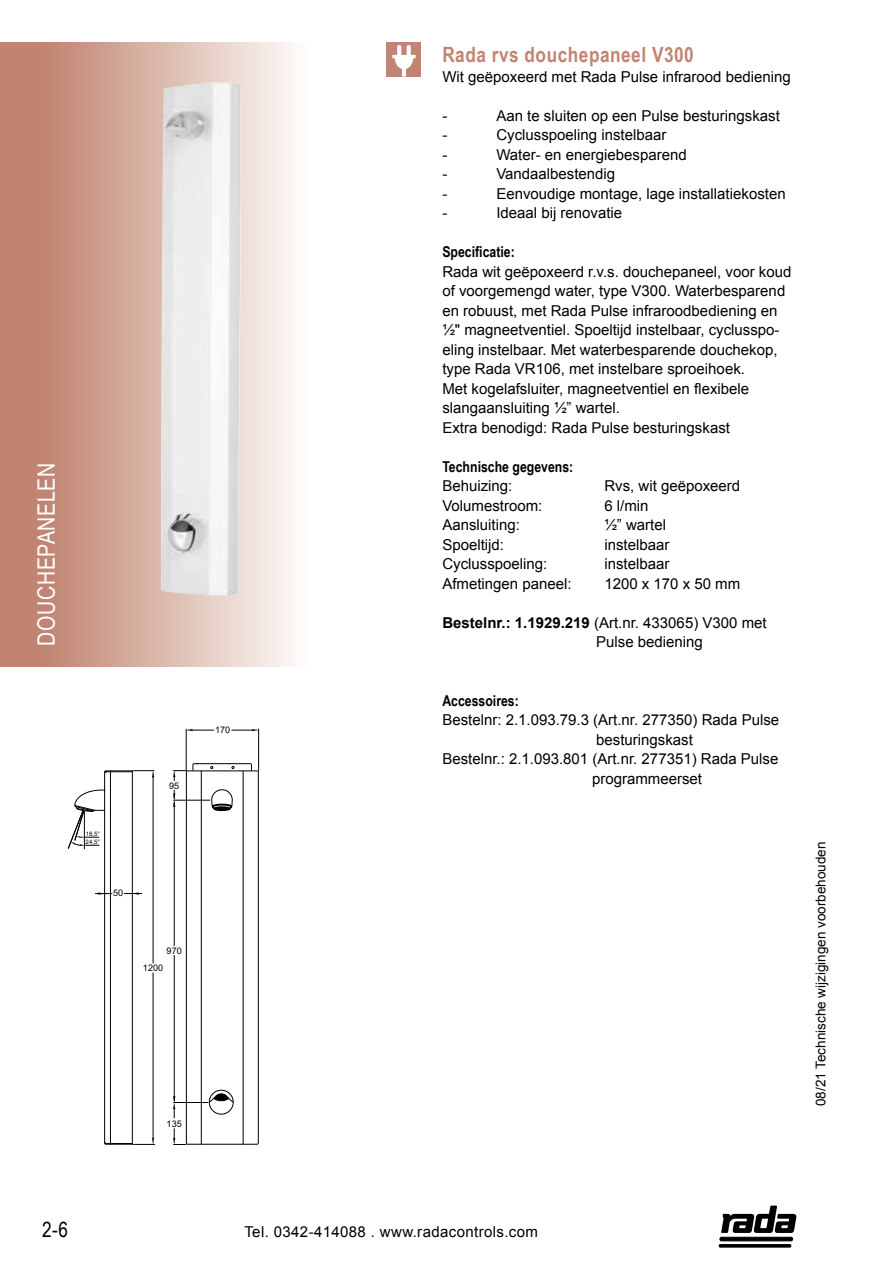
<style>
.page{position:relative;width:893px;height:1263px;background:#fff}
.page>*{position:absolute;margin:0;border:0;box-sizing:border-box;transform-origin:0 0}
.t1{font:24px "Arial Narrow";letter-spacing:.025em;color:#fff}
.t2{font:700 21px "Arial Narrow";letter-spacing:.025em;color:#c28472}
.t3{font:21px "Arial Narrow";color:#000}
.t4{font:15px/19.5px "Arial";color:#000}
.t5{font:700 15px "Arial Narrow";color:#000}
.t6{font:15px "Arial";letter-spacing:.025em;color:#000}
.t7{font:13.5px "Arial";color:#000}
.t8{font:9.15px "Arial";color:#000}
.t9{font:6.15px/8.2px "Arial";color:#000}
.s1{font-weight:700}
</style>
<div class="page">
<svg style="left:0;top:43px;width:387px;height:623px"></svg>
<div style="left:720px;top:1237px;width:73px;height:4px;background:#080808;border:1px solid #000;border-radius:2px"></div>
<hr style="left:719px;top:1244px;width:72px;height:3px;background:#000;border-radius:2px">
<svg style="left:721px;top:1205px;width:75px;height:28px"></svg>
<div style="left:387px;top:43px;width:34px;height:34px;background:#c28472"></div>
<svg style="left:392px;top:45px;width:24px;height:32px"></svg>
<hr style="left:258px;top:729px;width:1px;height:42px;background:#000">
<hr style="left:186px;top:729px;width:1px;height:42px;background:#000">
<svg style="left:186px;top:729px;width:28px;height:2px"></svg>
<svg style="left:231px;top:729px;width:28px;height:2px"></svg>
<svg style="left:68px;top:770px;width:87px;height:375px"></svg>
<hr style="left:110px;top:771px;width:1px;height:373px;background:#000">
<svg style="left:173px;top:763px;width:86px;height:382px"></svg>
<img style="left:161px;top:82px;width:80px;height:514px">
<h1 class="t1" style="left:29px;top:646px;width:184px;rotate:-90deg">DOUCHEPANELEN</h1>
<p class="t9" style="left:86px;top:830px;width:16px">18,5°<br>24,5°</p>
<p class="t8" style="left:113px;top:887px;width:12px">50</p>
<p class="t8" style="left:169px;top:779px;width:12px">95</p>
<p class="t8" style="left:167px;top:944px;width:17px">970</p>
<p class="t8" style="left:143px;top:962px;width:22px">1200</p>
<p class="t8" style="left:215px;top:723px;width:17px">170</p>
<p class="t8" style="left:167px;top:1117px;width:17px">135</p>
<h2 class="t2" style="left:442px;top:39px;width:253px">Rada rvs douchepaneel V300</h2>
<p class="t4" style="left:442px;top:66px;width:350px">Wit geëpoxeerd met Rada Pulse infrarood bediening</p>
<p class="t4" style="left:442px;top:105px;width:6px">-</p>
<p class="t4" style="left:496px;top:105px;width:285px">Aan te sluiten op een Pulse besturingskast</p>
<p class="t4" style="left:442px;top:125px;width:6px">-</p>
<p class="t4" style="left:496px;top:125px;width:172px">Cyclusspoeling instelbaar</p>
<p class="t4" style="left:442px;top:144px;width:6px">-</p>
<p class="t4" style="left:496px;top:144px;width:192px">Water- en energiebesparend</p>
<p class="t4" style="left:442px;top:164px;width:6px">-</p>
<p class="t4" style="left:496px;top:164px;width:120px">Vandaalbestendig</p>
<p class="t4" style="left:442px;top:183px;width:6px">-</p>
<p class="t4" style="left:496px;top:183px;width:291px">Eenvoudige montage, lage installatiekosten</p>
<p class="t4" style="left:442px;top:203px;width:6px">-</p>
<p class="t4" style="left:496px;top:203px;width:127px">Ideaal bij renovatie</p>
<p class="t5" style="left:442px;top:240px;width:74px">Specificatie:</p>
<p class="t4" style="left:442px;top:261px;width:351px">Rada wit geëpoxeerd r.v.s. douchepaneel, voor koud of voorgemengd water, type V300. Waterbesparend en robuust, met Rada Pulse infraroodbediening en ½" magneetventiel. Spoeltijd instelbaar, cyclusspo&shy;eling instelbaar. Met waterbesparende douchekop, type Rada VR106, met instelbare sproeihoek.<br>Met kogelafsluiter, magneetventiel en flexibele slangaansluiting ½” wartel.<br>Extra benodigd: Rada Pulse besturingskast</p>
<p class="t5" style="left:442px;top:455px;width:133px">Technische gegevens:</p>
<p class="t4" style="left:442px;top:476px;width:72px">Behuizing:</p>
<p class="t4" style="left:604px;top:476px;width:137px">Rvs, wit geëpoxeerd</p>
<p class="t4" style="left:442px;top:495px;width:102px">Volumestroom:</p>
<p class="t4" style="left:604px;top:495px;width:46px">6 l/min</p>
<p class="t4" style="left:442px;top:515px;width:79px">Aansluiting:</p>
<p class="t4" style="left:604px;top:515px;width:63px">½” wartel</p>
<p class="t4" style="left:442px;top:534px;width:63px">Spoeltijd:</p>
<p class="t4" style="left:604px;top:534px;width:67px">instelbaar</p>
<p class="t4" style="left:442px;top:554px;width:107px">Cyclusspoeling:</p>
<p class="t4" style="left:604px;top:554px;width:67px">instelbaar</p>
<p class="t4" style="left:442px;top:573px;width:131px">Afmetingen paneel:</p>
<p class="t4" style="left:604px;top:573px;width:137px">1200 x 170 x 50 mm</p>
<p class="t4" style="left:596px;top:612px;width:172px;text-indent:-154px"><span class="s1">Bestelnr.: 1.1929.219</span> (Art.nr. 433065) V300 met<br>Pulse bediening</p>
<p class="t5" style="left:442px;top:689px;width:78px">Accessoires:</p>
<p class="t4" style="left:442px;top:710px;width:338px">Bestelnr: 2.1.093.79.3 (Art.nr. 277350) Rada Pulse</p>
<p class="t4" style="left:596px;top:729px;width:98px">besturingskast</p>
<p class="t4" style="left:442px;top:749px;width:338px">Bestelnr.: 2.1.093.801 (Art.nr. 277351) Rada Pulse</p>
<p class="t4" style="left:592px;top:768px;width:112px">programmeerset</p>
<p class="t7" style="left:812px;top:1106px;width:266px;rotate:-90deg">08/21 Technische wijzigingen voorbehouden</p>
<h2 class="t3" style="left:42px;top:1215px;width:27px">2-6</h2>
<p class="t6" style="left:244px;top:1222px;width:295px">Tel. 0342-414088 . www.radacontrols.com</p>
</div>
